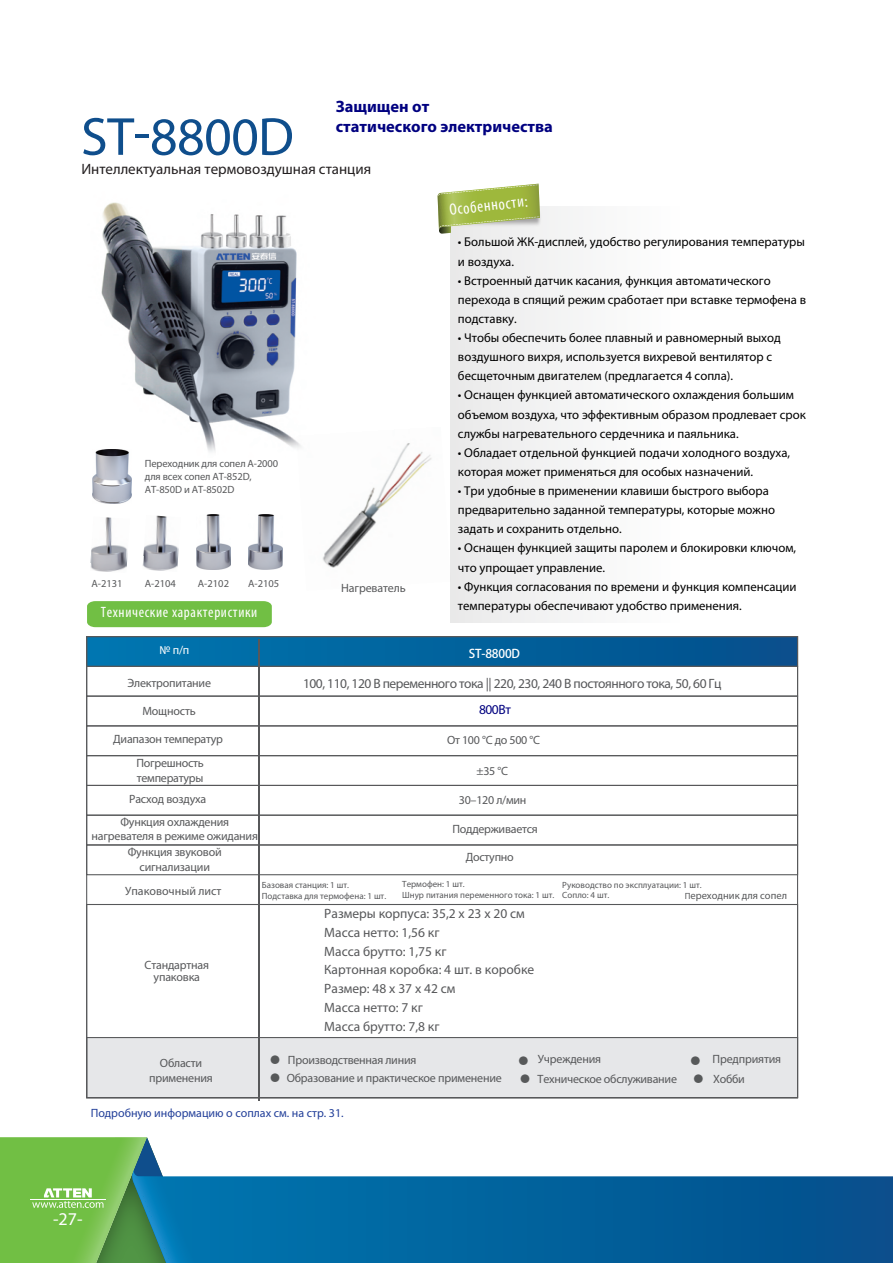
<style>
.page{position:relative;width:893px;height:1263px;background:#fff}
.page>*{position:absolute;margin:0;border:0;box-sizing:border-box;transform-origin:0 0}
.t1{font:600 54px "Myriad Pro";letter-spacing:-.01em;color:#0f4e8c}
.t2{font:18px "Myriad Pro";color:#fff}
.t3{font:700 16.5px/19.8px "Myriad Pro";color:#000080}
.t4{font:condensed 16.5px "Myriad Pro";color:#fff}
.t5{font:15px "Myriad Pro";color:#231f20}
.t6{font:condensed 15px "Myriad Pro";letter-spacing:.045em;color:#fff}
.t7{font:13.5px/18.8px "Myriad Pro";color:#57585a}
.t8{font:13.5px "Myriad Pro";letter-spacing:-.03em;color:#57585a}
.t9{font:13.5px "Myriad Pro";letter-spacing:-.03em;color:#000080}
.t10{font:12.75px/19.2px "Myriad Pro";color:#000}
.t11{font:12px/14.4px "Myriad Pro";letter-spacing:-.015em;color:#57585a;text-align:center}
.t12{font:12px "Myriad Pro";color:#223f99}
.t13{font:12px "Source Han Sans CN Regular G Bpc EUC H";letter-spacing:-.015em;color:#fff}
.t14{font:12px "FZLTHJW GB1 0";color:#57595a}
.t15{font:12px "Myriad Pro";color:#fff}
.t16{font:10.5px/12.6px "Myriad Pro";letter-spacing:-.015em;color:#57585a}
.t17{font:9px/10.4px "Myriad Pro";color:#57585a}
.s1{font-weight:700;font-stretch:condensed;font-size:16.5px;color:#fff}
.s2{font-size:9px}
</style>
<div class="page">
<img style="left:101px;top:202px;width:196px;height:250px">
<div style="left:86px;top:1037px;width:712px;height:61px;background:#e6e7e9;border:1px solid #57585a"></div>
<div style="left:87px;top:637px;width:711px;height:29px;background:linear-gradient(to right,#0077b0,#044f8b)"></div>
<div style="left:86px;top:666px;width:712px;height:31px;border:1px solid #57585a"></div>
<div style="left:86px;top:696px;width:712px;height:30px;border:1px solid #57585a"></div>
<div style="left:86px;top:725px;width:712px;height:31px;border:1px solid #57585a"></div>
<div style="left:86px;top:755px;width:712px;height:31px;border:1px solid #57585a"></div>
<div style="left:86px;top:785px;width:712px;height:31px;border:1px solid #57585a"></div>
<div style="left:86px;top:815px;width:712px;height:30px;border:1px solid #57585a"></div>
<div style="left:86px;top:844px;width:712px;height:31px;border:1px solid #57585a"></div>
<hr style="left:259px;top:639px;width:1px;height:461px;background:#57585a">
<div style="left:451px;top:207px;width:328px;height:415px;background:linear-gradient(to right,#ebebec,#fff)"></div>
<img style="left:450px;top:183px;width:109px;height:70px">
<svg style="left:437px;top:184px;width:104px;height:50px;background:#b6c67a"></svg>
<div style="left:87px;top:601px;width:185px;height:26px;background:#71bf44"></div>
<img style="left:297px;top:426px;width:154px;height:165px">
<img style="left:93px;top:449px;width:39px;height:55px">
<svg style="left:245px;top:1176px;width:648px;height:87px;background:#02609b"></svg>
<svg style="left:0;top:1137px;width:245px;height:126px;background:#61ad7b"></svg>
<img style="left:142px;top:515px;width:37px;height:56px">
<img style="left:90px;top:517px;width:38px;height:55px">
<img style="left:197px;top:515px;width:33px;height:54px">
<img style="left:248px;top:515px;width:34px;height:55px">
<p class="t1" style="left:81px;top:103px;width:214px">ST-8800D</p>
<p class="t3" style="left:336px;top:96px;width:219px">Защищен от<br>статического электричества</p>
<p class="t5" style="left:81px;top:159px;width:291px">Интеллектуальная термовоздушная станция</p>
<p class="t16" style="left:145px;top:457px;width:135px">Переходник для сопел A-2000 для всех сопел AT-852D,<br>AT-850D и AT-8502D</p>
<p class="t16" style="left:92px;top:577px;width:33px">A-2131</p>
<p class="t16" style="left:145px;top:577px;width:36px">A-2104<span class="s1">:</span></p>
<p class="t16" style="left:198px;top:577px;width:33px">A-2102</p>
<p class="t16" style="left:248px;top:577px;width:33px">A-2105</p>
<p class="t6" style="left:101px;top:603px;width:158px">Технические характеристики</p>
<p class="t15" style="left:160px;top:643px;width:31px">№ п/п</p>
<p class="t11" style="left:341px;top:581px;width:66px">Нагреватель</p>
<p class="t4" style="left:448px;top:200px;width:80px;rotate:-7deg">Особенности:</p>
<p class="t10" style="left:458px;top:232px;width:348px">• Большой ЖК-дисплей, удобство регулирования температуры и воздуха.</p>
<p class="t10" style="left:458px;top:271px;width:350px">• Встроенный датчик касания, функция автоматического перехода в спящий режим сработает при вставке термофена в подставку.</p>
<p class="t10" style="left:458px;top:328px;width:324px">• Чтобы обеспечить более плавный и равномерный выход воздушного вихря, используется вихревой вентилятор с бесщеточным двигателем (предлагается 4 сопла).</p>
<p class="t10" style="left:458px;top:385px;width:349px">• Оснащен функцией автоматического охлаждения большим объемом воздуха, что эффективным образом продлевает срок службы нагревательного сердечника и паяльника.</p>
<p class="t10" style="left:458px;top:443px;width:334px">• Обладает отдельной функцией подачи холодного воздуха, которая может применяться для особых назначений.</p>
<p class="t10" style="left:458px;top:481px;width:319px">• Три удобные в применении клавиши быстрого выбора предварительно заданной температуры, которые можно задать и сохранить отдельно.</p>
<p class="t10" style="left:458px;top:538px;width:340px">• Оснащен функцией защиты паролем и блокировки ключом, что упрощает управление.</p>
<p class="t10" style="left:458px;top:577px;width:340px">• Функция согласования по времени и функция компенсации температуры обеспечивают удобство применения.</p>
<p class="t13" style="left:469px;top:647px;width:53px">ST-8800D</p>
<p class="t11" style="left:128px;top:676px;width:85px">Электропитание</p>
<p class="t11" style="left:142px;top:704px;width:55px">Мощность</p>
<p class="t11" style="left:113px;top:731px;width:111px">Диапазон температур</p>
<p class="t11" style="left:136px;top:755px;width:69px;line-height:15.5px;text-align:left">Погрешность температуры</p>
<p class="t11" style="left:92px;top:814px;width:168px">Функция охлаждения нагревателя в режиме ожидания</p>
<p class="t11" style="left:129px;top:792px;width:79px">Расход воздуха</p>
<p class="t8" style="left:303px;top:675px;width:420px">100, 110, 120 В переменного тока || 220, 230, 240 В постоянного тока, 50, 60 Гц</p>
<p class="t9" style="left:479px;top:701px;width:33px">800Вт</p>
<p class="t11" style="left:447px;top:732px;width:95px">От 100 °C до 500 °C</p>
<p class="t11" style="left:476px;top:763px;width:33px">±35 °C</p>
<p class="t11" style="left:459px;top:793px;width:69px">30–120 л/мин</p>
<p class="t11" style="left:452px;top:821px;width:87px">Поддерживается</p>
<p class="t11" style="left:128px;top:845px;width:95px">Функция звуковой сигнализации</p>
<p class="t11" style="left:466px;top:850px;width:50px">Доступно</p>
<p class="t17" style="left:262px;top:880px;width:126px">Базовая станция: 1 шт.<br>Подставка для термофена: 1 шт.</p>
<p class="t7" style="left:324px;top:904px;width:211px">Размеры корпуса: 35,2 x 23 x 20 см<br>Масса нетто: 1,56 кг<br>Масса брутто: 1,75 кг<br>Картонная коробка: 4 шт. в коробке<br>Размер: 48 x 37 x 42 см<br>Масса нетто: 7 кг<br>Масса брутто: 7,8 кг</p>
<p class="t17" style="left:402px;top:879px;width:154px">Термофен: 1 шт.<br>Шнур питания переменного тока: 1 шт.</p>
<p class="t17" style="left:562px;top:879px;width:141px">Руководство по эксплуатации: 1 шт.<br>Сопло: 4 шт.</p>
<p class="t11" style="left:125px;top:883px;width:98px">Упаковочный лист</p>
<p class="t16" style="left:685px;top:889px;width:104px"><span class="s2">П</span>ереходник для сопел</p>
<p class="t11" style="left:145px;top:958px;width:66px;line-height:12px">Стандартная упаковка</p>
<p class="t11" style="left:149px;top:1056px;width:65px">Области применения</p>
<p class="t11" style="left:287px;top:1050px;width:217px;line-height:18.5px;text-align:left">Производственная линия<br>Образование и практическое применение</p>
<p class="t11" style="left:538px;top:1049px;width:141px;line-height:19.6px;text-align:left">Учреждения<br>Техническое обслуживание</p>
<p class="t14" style="left:269px;top:1053px;width:13px">●</p>
<p class="t14" style="left:518px;top:1054px;width:13px">●</p>
<p class="t14" style="left:690px;top:1055px;width:13px">●</p>
<p class="t14" style="left:269px;top:1071px;width:13px">●</p>
<p class="t14" style="left:519px;top:1072px;width:13px">●</p>
<p class="t14" style="left:692px;top:1073px;width:13px">●</p>
<p class="t11" style="left:712px;top:1051px;width:70px">Предприятия</p>
<p class="t11" style="left:713px;top:1072px;width:33px">Хобби</p>
<p class="t12" style="left:91px;top:1105px;width:255px">Подробную информацию о соплах см. на стр. 31.</p>
<p class="t2" style="left:53px;top:1207px;width:31px">-27-</p>
</div>
